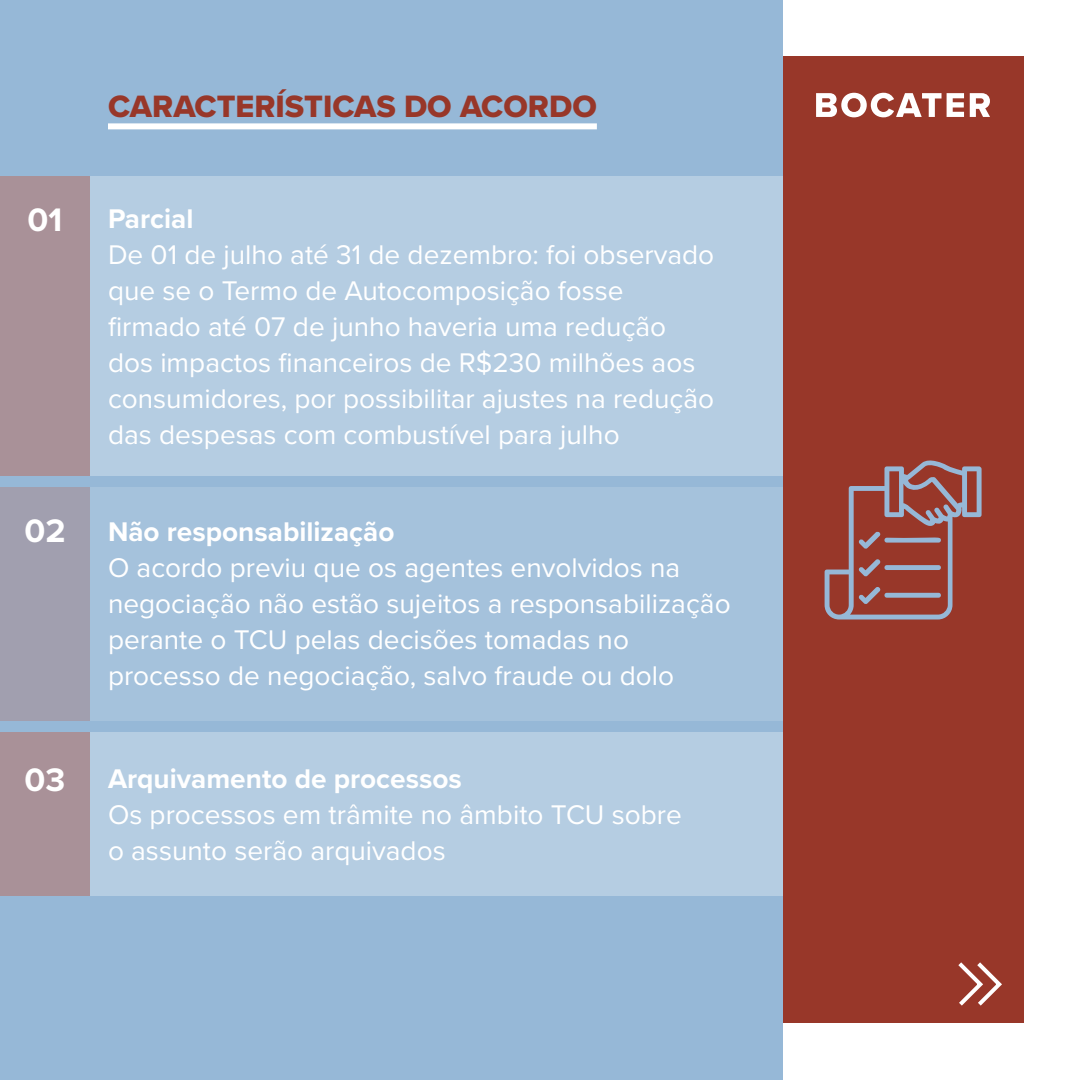
<style>
.page{position:relative;width:1080px;height:1080px;background:#fff}
.page>*{position:absolute;margin:0;border:0;box-sizing:border-box;transform-origin:0 0}
.t1{font:700 33.8px "Proxima Nova";color:#fff}
.t2{font:32px "Proxima Nova Extrabld";color:#983729}
.t3{font:28px/36px "Proxima Nova";color:#fff}
.t4{font:700 28px "Proxima Nova";color:#fff}
</style>
<div class="page">
<div style="left:50px;top:57px;width:973px;height:966px;background:#983729"></div>
<div style="left:0;top:0;width:783px;height:1080px;background:#96b8d7"></div>
<svg style="left:958px;top:962px;width:44px;height:44px"></svg>
<svg style="left:816px;top:93px;width:174px;height:24px"></svg>
<div style="left:0;top:176px;width:783px;height:300px;background:#b5cde2"></div>
<div style="left:0;top:176px;width:90px;height:300px;background:#a99198"></div>
<div style="left:0;top:732px;width:783px;height:164px;background:#b5cde2"></div>
<div style="left:0;top:732px;width:90px;height:164px;background:#a99198"></div>
<div style="left:0;top:487px;width:783px;height:234px;background:#a5c2dc"></div>
<div style="left:0;top:487px;width:90px;height:234px;background:#a19faf"></div>
<div style="left:108px;top:123px;width:489px;height:6px;background:#fff"></div>
<svg style="left:825px;top:460px;width:157px;height:160px"></svg>
<p class="t2" style="left:108px;top:83px;width:490px">CARACTERÍSTICAS DO ACORDO</p>
<p class="t1" style="left:28px;top:194px;width:36px">01</p>
<p class="t4" style="left:108px;top:198px;width:87px">Parcial</p>
<p class="t3" style="left:108px;top:235px;width:608px">De 01 de julho até 31 de dezembro: foi observado que se o Termo de Autocomposição fosse firmado até 07 de junho haveria uma redução dos impactos financeiros de R$230 milhões aos consumidores, por possibilitar ajustes na redução das despesas com combustível para julho</p>
<p class="t1" style="left:24px;top:506px;width:43px">02</p>
<p class="t4" style="left:108px;top:511px;width:288px">Não responsabilização</p>
<p class="t3" style="left:108px;top:548px;width:624px">O acordo previu que os agentes envolvidos na negociação não estão sujeitos a responsabilização perante o TCU pelas decisões tomadas no processo de negociação, salvo fraude ou dolo</p>
<p class="t1" style="left:25px;top:754px;width:42px">03</p>
<p class="t4" style="left:108px;top:758px;width:355px">Arquivamento de processos</p>
<p class="t3" style="left:108px;top:795px;width:575px">Os processos em trâmite no âmbito TCU sobre o assunto serão arquivados</p>
</div>
